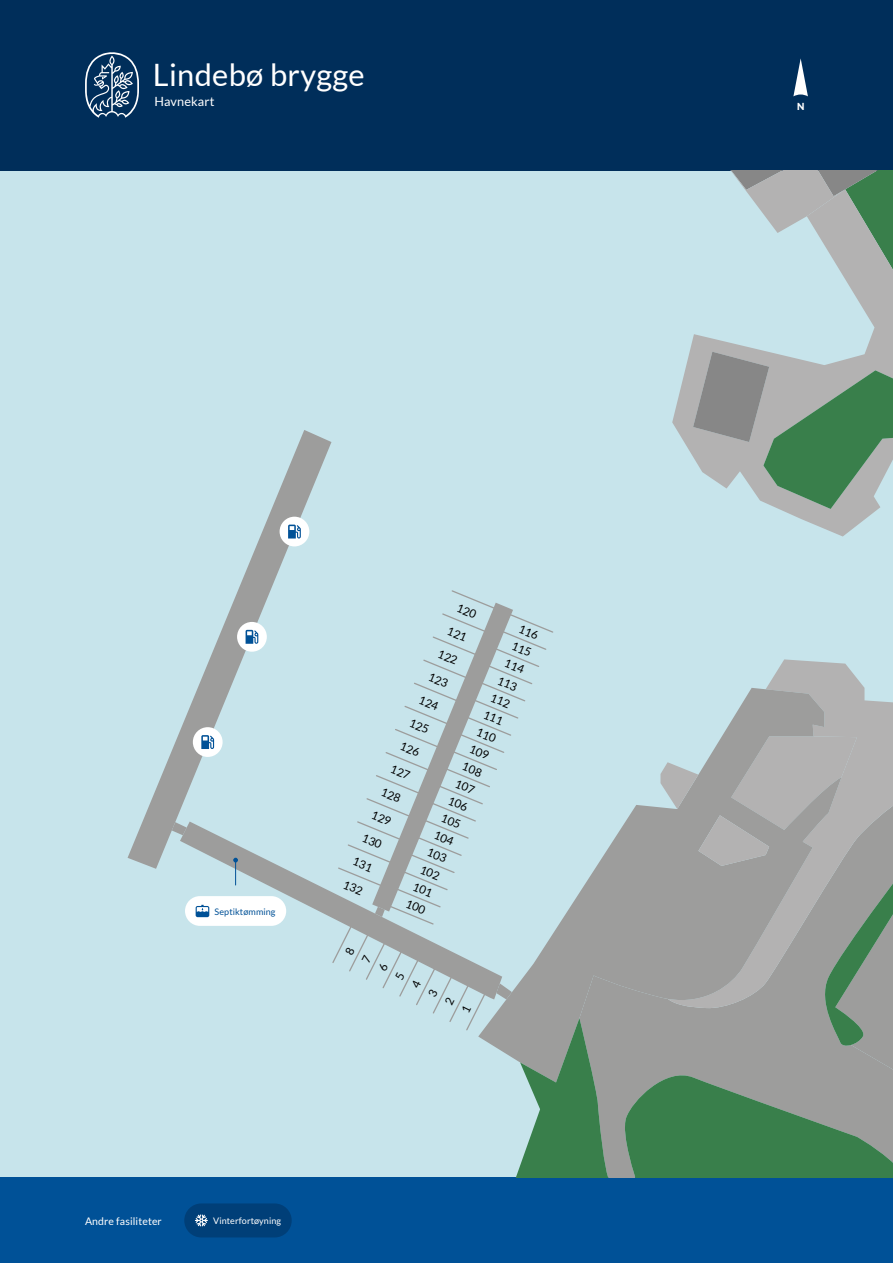
<style>
.page{position:relative;width:893px;height:1263px;background:#fff}
.page>*{position:absolute;margin:0;border:0;box-sizing:border-box;transform-origin:0 0}
.t1{font:30.9px "Lato";letter-spacing:.01em;color:#fff}
.t2{font:12.75px "Lato";letter-spacing:.01em;color:#fff}
.t3{font:11.55px/18.6px "Lato";color:#000}
.t4{font:10.5px "Lato";letter-spacing:.01em;color:#fff}
.t5{font:900 9.75px "Lato";color:#fff}
.t6{font:9px "Lato";letter-spacing:.01em;color:#fff}
.t7{font:9px "Lato";letter-spacing:.01em;color:#005197}
</style>
<div class="page">
<div style="left:0;top:170px;width:893px;height:1093px;background:#c7e4eb"></div>
<div style="left:0;top:0;width:893px;height:170px;background:#002e5a"></div>
<svg style="left:85px;top:52px;width:54px;height:66px"></svg>
<svg style="left:793px;top:58px;width:15px;height:38px"></svg>
<div style="left:0;top:1178px;width:893px;height:85px;background:#005197"></div>
<svg style="left:672px;top:233px;width:221px;height:304px"></svg>
<svg style="left:766px;top:659px;width:127px;height:77px;fill:#b3b2b2"></svg>
<svg style="left:715px;top:170px;width:178px;height:63px"></svg>
<svg style="left:609px;top:688px;width:232px;height:394px"></svg>
<svg style="left:693px;top:352px;width:200px;height:157px;background:#88a091"></svg>
<svg style="left:620px;top:736px;width:273px;height:442px;background:#909e94"></svg>
<svg style="left:185px;top:869px;width:146px;height:57px"></svg>
<svg style="left:331px;top:590px;width:278px;height:588px"></svg>
<svg style="left:128px;top:430px;width:203px;height:439px"></svg>
<svg style="left:172px;top:822px;width:15px;height:13px"></svg>
<div style="left:184px;top:1203px;width:108px;height:34px;background:#003f78;border-radius:17px"></div>
<svg style="left:195px;top:1214px;width:13px;height:12px"></svg>
<div style="left:193px;top:727px;width:30px;height:30px;background:#fff;border-radius:50%"></div>
<svg style="left:201px;top:735px;width:13px;height:14px"></svg>
<div style="left:237px;top:622px;width:30px;height:30px;background:#fff;border-radius:50%"></div>
<svg style="left:246px;top:630px;width:12px;height:14px"></svg>
<div style="left:280px;top:517px;width:29px;height:29px;background:#fff;border-radius:50%"></div>
<svg style="left:288px;top:525px;width:13px;height:14px"></svg>
<svg style="left:233px;top:858px;width:5px;height:27px"></svg>
<div style="left:185px;top:896px;width:101px;height:30px;background:#fff;border-radius:15px"></div>
<svg style="left:196px;top:905px;width:13px;height:12px"></svg>
<h1 class="t1" style="left:153px;top:57px;width:213px">Lindebø brygge</h1>
<p class="t2" style="left:154px;top:95px;width:62px">Havnekart</p>
<p class="t7" style="left:215px;top:906px;width:62px">Septiktømming</p>
<p class="t3" style="left:460px;top:595px;width:23px;line-height:24.9px;rotate:22deg">120<br>121<br>122<br>123<br>124<br>125<br>126<br>127<br>128<br>129<br>130<br>131<br>132</p>
<p class="t3" style="left:521px;top:619px;width:23px;rotate:22deg">116<br>115<br>114<br>113<br>112<br>111<br>110<br>109<br>108<br>107<br>106<br>105<br>104<br>103<br>102<br>101<br>100</p>
<p class="t3" style="left:340px;top:949px;width:9px;text-align:justify;rotate:-63deg">8<br>7<br>6<br>5<br>4<br>3<br>2<br>1</p>
<p class="t4" style="left:85px;top:1215px;width:78px">Andre fasiliteter</p>
<p class="t6" style="left:213px;top:1216px;width:69px">Vinterfortøyning</p>
<p class="t5" style="left:797px;top:101px;width:9px">N</p>
</div>
